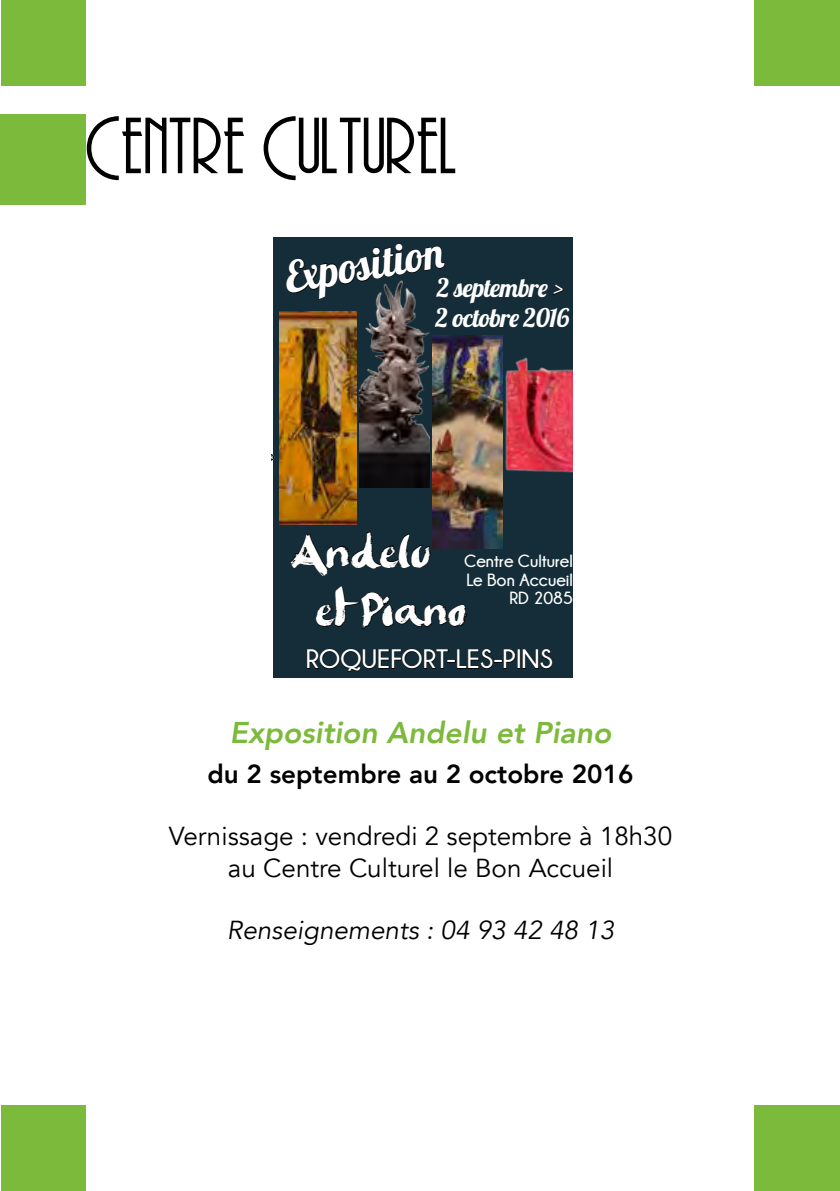
<style>
.page{position:relative;width:840px;height:1191px;background:#fff}
.page>*{position:absolute;margin:0;border:0;box-sizing:border-box;transform-origin:0 0}
.t1{font:74px "Andes";color:#000}
.t2{font:48px/58.6px "Brush Strokes";letter-spacing:.01em;color:#fff}
.t3{font:42.6px "Lobster 1.4";color:#fff}
.t4{font:italic 800 30px "Avenir";color:#7cba3b}
.t5{font:700 26.6px "Champagne&Limousines";color:#fff}
.t6{font:26px/31.2px "Avenir";color:#000;text-align:center}
.t7{font:800 26px "Avenir";color:#000}
.t8{font:italic 26px "Avenir";color:#000}
.t9{font:25.6px/29.2px "Lobster 1.4";letter-spacing:-.02em;color:#fff}
.t10{font:700 17.6px/18.6px "Champagne&Limousines";color:#fff;text-align:right}
.s1{font-size:29.2px}
</style>
<div class="page">
<div style="left:754px;top:0;width:85px;height:85px;background:#7cba3b"></div>
<div style="left:1px;top:0;width:84px;height:85px;background:#7cba3b"></div>
<div style="left:754px;top:1106px;width:85px;height:85px;background:#7cba3b"></div>
<div style="left:1px;top:1106px;width:84px;height:85px;background:#7cba3b"></div>
<div style="left:1px;top:115px;width:85px;height:90px;background:#7cba3b"></div>
<div style="left:273px;top:237px;width:299px;height:440px;background:#142d38"></div>
<img style="left:279px;top:312px;width:77px;height:212px">
<img style="left:432px;top:336px;width:70px;height:212px">
<img style="left:359px;top:322px;width:70px;height:165px">
<img style="left:505px;top:357px;width:67px;height:116px">
<svg style="left:286px;top:243px;width:159px;height:79px"></svg>
<svg style="left:307px;top:649px;width:208px;height:22px"></svg>
<div style="left:517px;top:649px;width:3px;height:19px;border:1px solid #000"></div>
<svg style="left:522px;top:649px;width:30px;height:19px"></svg>
<svg style="left:553px;top:284px;width:9px;height:11px"></svg>
<svg style="left:290px;top:531px;width:141px;height:46px"></svg>
<svg style="left:315px;top:586px;width:152px;height:43px"></svg>
<svg style="left:271px;top:454px;width:3px;height:6px"></svg>
<h1 class="t1" style="left:85px;top:115px;width:373px">CENTRE CULTUREL</h1>
<h3 class="t3" style="left:280px;top:252px;width:161px;rotate:-10deg">Ex pos ition</h3>
<p class="t9" style="left:435px;top:273px;width:135px">2 septembre <span class="s1">&gt;<br></span>2 octobre 2016</p>
<h2 class="t2" style="left:316px;top:527px;width:152px;text-indent:-25px">Andelu et Piano</h2>
<p class="t10" style="left:464px;top:551px;width:110px">Centre Culturel<br>Le Bon Accueil<br>RD 2085</p>
<p class="t5" style="left:305px;top:644px;width:249px">ROQUEFORT-LES-PINS</p>
<p class="t4" style="left:230px;top:714px;width:383px">Exposition Andelu et Piano</p>
<p class="t7" style="left:207px;top:753px;width:427px">du 2 septembre au 2 octobre 2016</p>
<p class="t6" style="left:169px;top:821px;width:504px">Vernissage : vendredi 2 septembre à 18h30 au Centre Culturel le Bon Accueil</p>
<p class="t8" style="left:227px;top:914px;width:388px">Renseignements : 04 93 42 48 13</p>
</div>
